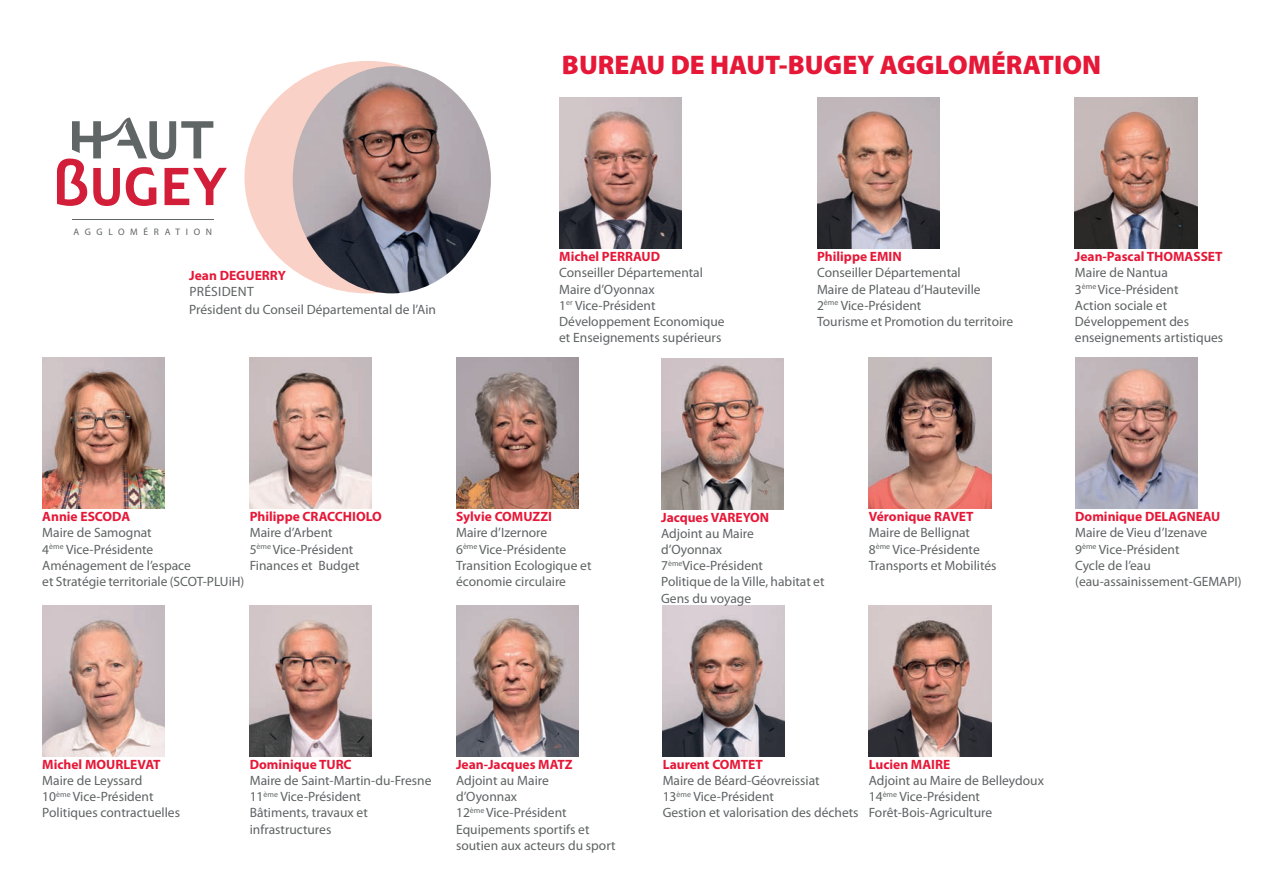
<style>
.page{position:relative;width:1263px;height:893px;background:#fff}
.page>*{position:absolute;margin:0;border:0;box-sizing:border-box;transform-origin:0 0}
.t1{font:900 27px "Myriad Pro";color:#e61838}
.t2{font:13.5px/16.2px "Myriad Pro";color:#5f6364}
.t3{font:700 13.5px "Myriad Pro";color:#e61838}
.t4{font:9.45px "Myriad Pro";letter-spacing:.6em;color:#606565}
</style>
<div class="page">
<img style="left:559px;top:98px;width:122px;height:151px">
<img style="left:1075px;top:98px;width:122px;height:151px">
<img style="left:869px;top:606px;width:122px;height:150px">
<img style="left:250px;top:358px;width:122px;height:151px">
<img style="left:456px;top:358px;width:122px;height:151px">
<img style="left:42px;top:358px;width:123px;height:151px">
<img style="left:869px;top:358px;width:122px;height:151px">
<img style="left:1075px;top:358px;width:122px;height:151px">
<img style="left:42px;top:606px;width:123px;height:150px">
<img style="left:250px;top:606px;width:122px;height:150px">
<img style="left:456px;top:606px;width:122px;height:150px">
<img style="left:663px;top:606px;width:122px;height:150px">
<div style="left:244px;top:61px;width:247px;height:232px;background:#fad1c6;border-radius:50%"></div>
<img style="left:293px;top:66px;width:198px;height:227px">
<svg style="left:57px;top:118px;width:170px;height:88px"></svg>
<hr style="left:72px;top:219px;width:141px;height:1px;background:#606565">
<img style="left:817px;top:98px;width:122px;height:151px">
<img style="left:661px;top:358px;width:122px;height:151px">
<p class="t4" style="left:73px;top:226px;width:140px">AGGLOMÉRATION</p>
<p class="t3" style="left:189px;top:268px;width:98px">Jean DEGUERRY</p>
<p class="t2" style="left:189px;top:283px;width:248px;line-height:17.5px">PRÉSIDENT<br>Président du Conseil Départemental de l’Ain</p>
<h1 class="t1" style="left:562px;top:50px;width:541px">BUREAU DE HAUT-BUGEY AGGLOMÉRATION</h1>
<p class="t3" style="left:559px;top:249px;width:102px">Michel PERRAUD</p>
<p class="t2" style="left:559px;top:265px;width:167px">Conseiller Départemental<br>Maire d’Oyonnax<br>1<sup>er</sup> Vice-Président<br>Développement Economique et Enseignements supérieurs</p>
<p class="t3" style="left:817px;top:249px;width:86px">Philippe EMIN</p>
<p class="t2" style="left:817px;top:265px;width:198px">Conseiller Départemental<br>Maire de Plateau d’Hauteville<br>2<sup>ème</sup> Vice-Président<br>Tourisme et Promotion du territoire</p>
<p class="t3" style="left:1075px;top:249px;width:149px">Jean-Pascal THOMASSET</p>
<p class="t2" style="left:1075px;top:265px;width:150px">Maire de Nantua<br>3<sup>ème</sup> Vice-Président<br>Action sociale et<br>Développement des enseignements artistiques</p>
<p class="t3" style="left:250px;top:509px;width:134px">Philippe CRACCHIOLO</p>
<p class="t2" style="left:250px;top:525px;width:111px">Maire d’Arbent<br>5<sup>ème</sup> Vice-Président<br>Finances et Budget</p>
<p class="t3" style="left:42px;top:509px;width:89px">Annie ESCODA</p>
<p class="t2" style="left:42px;top:525px;width:204px">Maire de Samognat<br>4<sup>ème</sup> Vice-Présidente<br>Aménagement de l’espace<br>et Stratégie territoriale (SCOT-PLUiH)</p>
<p class="t3" style="left:456px;top:509px;width:97px">Sylvie COMUZZI</p>
<p class="t2" style="left:456px;top:525px;width:137px">Maire d’Izernore<br>6<sup>ème</sup> Vice-Présidente<br>Transition Ecologique et économie circulaire</p>
<p class="t3" style="left:661px;top:509px;width:110px">Jacques VAREYON</p>
<p class="t2" style="left:661px;top:525px;width:165px">Adjoint au Maire<br>d’Oyonnax<br>7<sup>ème</sup>Vice-Président<br>Politique de la Ville, habitat et<br>Gens du voyage</p>
<p class="t3" style="left:869px;top:509px;width:106px">Véronique RAVET</p>
<p class="t2" style="left:869px;top:525px;width:129px">Maire de Bellignat<br>8<sup>ème</sup> Vice-Présidente<br>Transports et Mobilités</p>
<p class="t3" style="left:1075px;top:509px;width:147px">Dominique DELAGNEAU</p>
<p class="t2" style="left:1075px;top:525px;width:168px">Maire de Vieu d’Izenave<br>9<sup>ème</sup> Vice-Président<br>Cycle de l’eau (eau-assainissement-GEMAPI)</p>
<p class="t3" style="left:42px;top:757px;width:120px">Michel MOURLEVAT</p>
<p class="t2" style="left:42px;top:773px;width:139px">Maire de Leyssard<br>10<sup>ème</sup> Vice-Président<br>Politiques contractuelles</p>
<p class="t3" style="left:250px;top:757px;width:103px">Dominique TURC</p>
<p class="t2" style="left:250px;top:773px;width:183px">Maire de Saint-Martin-du-Fresne<br>11<sup>ème</sup> Vice-Président<br>Bâtiments, travaux et infrastructures</p>
<p class="t3" style="left:456px;top:757px;width:118px">Jean-Jacques MATZ</p>
<p class="t2" style="left:456px;top:773px;width:161px">Adjoint au Maire<br>d’Oyonnax<br>12<sup>ème</sup> Vice-Président<br>Equipements sportifs et soutien aux acteurs du sport</p>
<p class="t3" style="left:663px;top:757px;width:102px">Laurent COMTET</p>
<p class="t2" style="left:663px;top:773px;width:197px">Maire de Béard-Géovreissiat<br>13<sup>ème</sup> Vice-Président<br>Gestion et valorisation des déchets</p>
<p class="t3" style="left:869px;top:757px;width:83px">Lucien MAIRE</p>
<p class="t2" style="left:869px;top:773px;width:177px">Adjoint au Maire de Belleydoux<br>14<sup>ème</sup> Vice-Président<br>Forêt-Bois-Agriculture</p>
</div>
